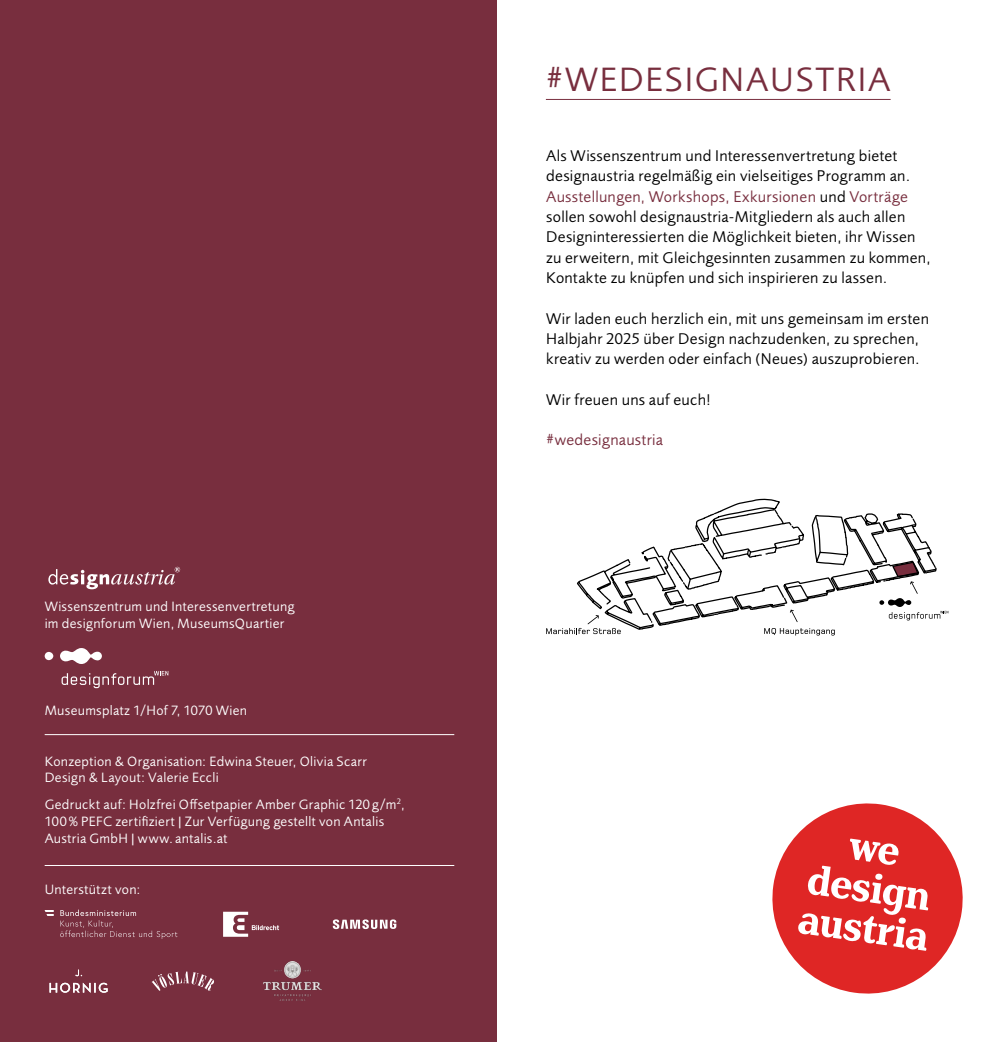
<style>
.page{position:relative;width:993px;height:1042px;background:#fff}
.page>*{position:absolute;margin:0;border:0;box-sizing:border-box;transform-origin:0 0}
.t1{font:35px "Foundry Sans";letter-spacing:.05em;color:#782e3e}
.t2{font:16.1px/20.3px "Foundry Sans";letter-spacing:.02em;color:#000}
.t3{font:16.1px "Foundry Sans";letter-spacing:.015em;color:#782e3e}
.t4{font:14px/16.8px "Foundry Sans";letter-spacing:.025em;color:#fff}
.s1{color:#782e3e}
</style>
<div class="page">
<div style="left:0;top:0;width:496px;height:1042px;background:#782e3e"></div>
<svg style="left:48px;top:567px;width:132px;height:22px"></svg>
<hr style="left:545px;top:99px;width:345px;height:1px;background:#782e3e">
<svg style="left:49px;top:983px;width:59px;height:9px"></svg>
<svg style="left:75px;top:969px;width:7px;height:7px"></svg>
<svg style="left:151px;top:971px;width:63px;height:20px"></svg>
<svg style="left:60px;top:909px;width:117px;height:30px"></svg>
<svg style="left:45px;top:910px;width:9px;height:6px"></svg>
<svg style="left:223px;top:912px;width:56px;height:25px"></svg>
<div style="left:45px;top:652px;width:8px;height:8px;background:#fff;border-radius:50%"></div>
<svg style="left:60px;top:648px;width:42px;height:16px"></svg>
<svg style="left:62px;top:671px;width:106px;height:17px"></svg>
<hr style="left:45px;top:734px;width:409px;height:1px;background:#fff">
<hr style="left:45px;top:865px;width:409px;height:1px;background:#fff">
<svg style="left:546px;top:509px;width:401px;height:126px"></svg>
<svg style="left:333px;top:919px;width:63px;height:10px"></svg>
<img style="left:263px;top:962px;width:58px;height:38px">
<svg style="left:772px;top:803px;width:191px;height:191px"></svg>
<p class="t4" style="left:45px;top:598px;width:251px">Wissenszentrum und Interessenvertretung im designforum Wien, MuseumsQuartier</p>
<p class="t4" style="left:45px;top:702px;width:204px">Museumsplatz 1/Hof 7, 1070 Wien</p>
<p class="t4" style="left:45px;top:753px;width:324px">Konzeption &amp; Organisation: Edwina Steuer, Olivia Scarr<br>Design &amp; Layout: Valerie Eccli</p>
<p class="t4" style="left:45px;top:796px;width:361px">Gedruckt auf: Holzfrei Offsetpapier Amber Graphic 120 g/m<sup>2</sup>,<br>100% PEFC zertifiziert | Zur Verfügung gestellt von Antalis<br>Austria GmbH | www. antalis.at</p>
<p class="t4" style="left:45px;top:881px;width:97px">Unterstützt von:</p>
<h1 class="t1" style="left:545px;top:60px;width:346px">#WEDESIGNAUSTRIA</h1>
<p class="t2" style="left:546px;top:146px;width:386px">Als Wissenszentrum und Interessenvertretung bietet designaustria regelmäßig ein vielseitiges Programm an.<br><span class="s1">Ausstellungen, Workshops, Exkursionen</span> und <span class="s1">Vorträge </span>sollen sowohl designaustria-Mitgliedern als auch allen Designinteressierten die Möglichkeit bieten, ihr Wissen zu erweitern, mit Gleichgesinnten zusammen zu kommen, Kontakte zu knüpfen und sich inspirieren zu lassen.</p>
<p class="t2" style="left:546px;top:308px;width:384px">Wir laden euch herzlich ein, mit uns gemeinsam im ersten<br>Halbjahr 2025 über Design nachzudenken, zu sprechen, kreativ zu werden oder einfach (Neues) auszuprobieren.</p>
<p class="t2" style="left:546px;top:389px;width:166px">Wir freuen uns auf euch!</p>
<p class="t3" style="left:546px;top:431px;width:118px">#wedesignaustria</p>
</div>
